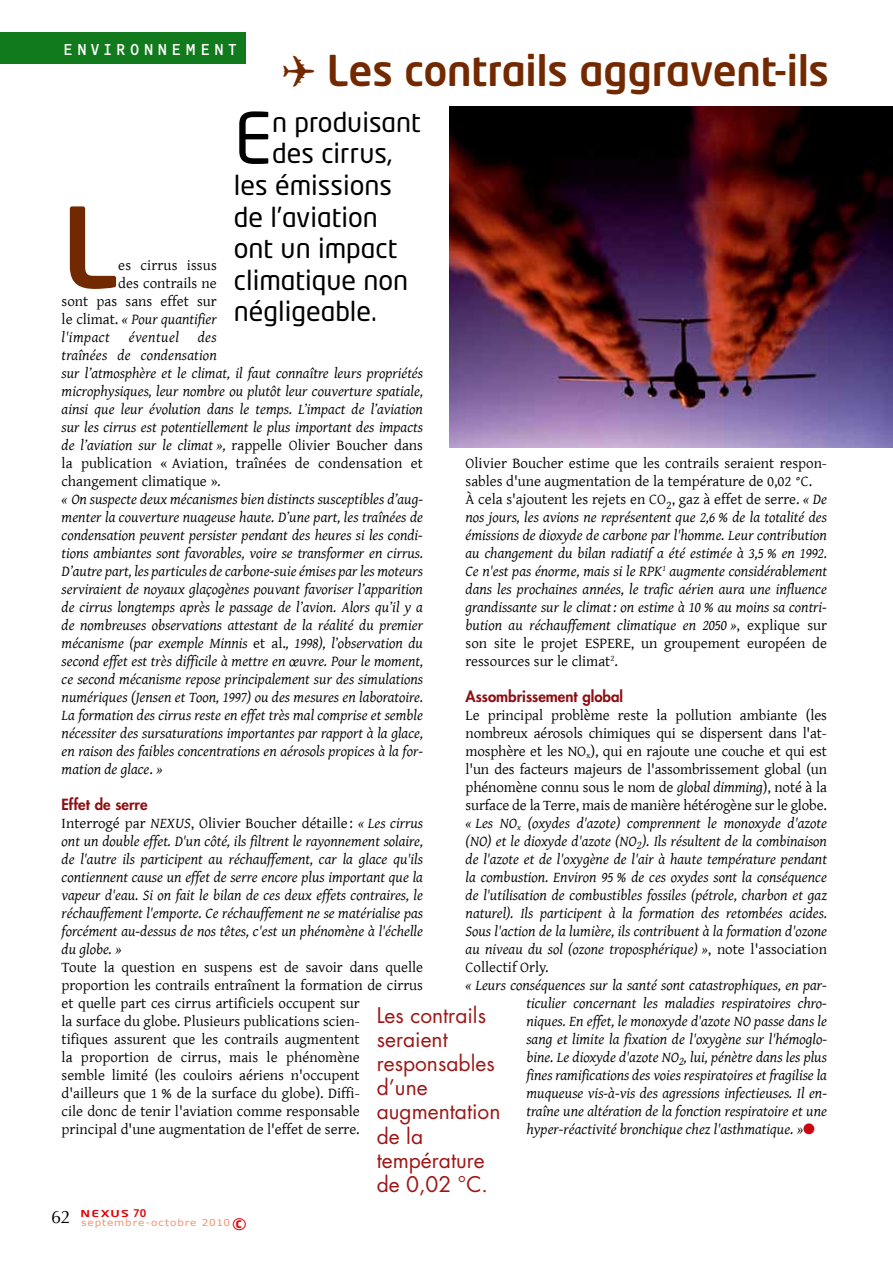
<style>
.page{position:relative;width:893px;height:1263px;background:#fff}
.page>*{position:absolute;margin:0;border:0;box-sizing:border-box;transform-origin:0 0}
.t1{font:500 109.8px "Neo Tech Std";color:#732900}
.t2{font:69.45px "Neo Tech Std";color:#000}
.t3{font:500 42px "Neo Tech Std";letter-spacing:-.005em;color:#732900}
.t4{font:27px "Neo Tech Std";color:#000}
.t5{font:21px/24px "Futura Std";color:#9d1716}
.t6{font:16.5px "OCRF";letter-spacing:.2em;color:#fff}
.t7{font:italic 15px/18px "Gentium";color:#000;text-align:justify}
.t8{font:15px/18px "Gentium";color:#000}
.t9{font:800 15px "Futura Std";color:#8e0f13}
.t10{font:9.45px "Verdana";letter-spacing:.085em;color:#f09371;scale:1.11 1}
.t11{font:500 9.45px "Neo Sans Std";letter-spacing:.1em;color:#e60005;scale:1.43 1}
.s1{font-style:normal}
.s2{color:#cb0610}
.s3{font-size:10.5px}
.s4{font-family:"Neo Sans Std";font-weight:700;font-size:18.15px;color:#e60005}
</style>
<div class="page">
<div style="left:0;top:32px;width:246px;height:31px;background:#117a1c"></div>
<img style="left:450px;top:106px;width:443px;height:341px">
<p class="t6" style="left:63px;top:39px;width:176px">ENVIRONNEMENT</p>
<h3 class="t3" style="left:282px;top:44px;width:548px">✈ Les contrails aggravent-ils</h3>
<h2 class="t2" style="left:234px;top:95px;width:40px">E</h2>
<h3 class="t4" style="left:272px;top:105px;width:150px">n produisant</h3>
<h3 class="t4" style="left:272px;top:137px;width:122px">des cirrus,</h3>
<h3 class="t4" style="left:234px;top:169px;width:160px">les émissions</h3>
<h3 class="t4" style="left:234px;top:200px;width:145px">de l’aviation</h3>
<h3 class="t4" style="left:234px;top:232px;width:165px">ont un impact</h3>
<h3 class="t4" style="left:234px;top:263px;width:176px">climatique non</h3>
<h3 class="t4" style="left:234px;top:295px;width:145px">négligeable.</h3>
<h1 class="t1" style="left:62px;top:178px;width:58px">L</h1>
<p class="t8" style="left:118px;top:255px;width:100px">es cirrus issus</p>
<p class="t8" style="left:118px;top:273px;width:100px">des contrails ne</p>
<p class="t8" style="left:62px;top:291px;width:157px">sont pas sans effet sur</p>
<p class="t7" style="left:62px;top:309px;width:157px"><span class="s1">le climat.</span> « Pour quantifier</p>
<p class="t7" style="left:62px;top:327px;width:50px">l'impact</p>
<p class="t7" style="left:129px;top:327px;width:52px">éventuel</p>
<p class="t7" style="left:62px;top:327px;width:363px;text-align:left;text-indent:136px">des<br>traînées de condensation<br>sur l’atmosphère et le climat, il faut connaître leurs propriétés microphysiques, leur nombre ou plutôt leur couverture spatiale, ainsi que leur évolution dans le temps. L’impact de l’aviation sur les cirrus est potentiellement le plus important des impacts de l’aviation sur le climat », <span class="s1">rappelle Olivier Boucher dans la publication « Aviation, traînées de condensation et changement climatique »</span>.<br>« On suspecte deux mécanismes bien distincts susceptibles d’aug&shy;menter la couverture nuageuse haute. D’une part, les traînées de condensation peuvent persister pendant des heures si les condi&shy;tions ambiantes sont favorables, voire se transformer en cirrus.<br>D’autre part, les particules de carbone-suie émises par les moteurs serviraient de noyaux glaçogènes pouvant favoriser l’apparition de cirrus longtemps après le passage de l’avion. Alors qu’il y a de nombreuses observations attestant de la réalité du premier mécanisme (par exemple Minnis <span class="s1">et al.</span>, 1998), l’observation du second effet est très difficile à mettre en œuvre. Pour le moment, ce second mécanisme repose principalement sur des simulations numériques (Jensen et Toon, 1997) ou des mesures en laboratoire.<br>La formation des cirrus reste en effet très mal comprise et semble nécessiter des sursaturations importantes par rapport à la glace, en raison des faibles concentrations en aérosols propices à la for&shy;mation de glace<span class="s1">.</span> »</p>
<p class="t9" style="left:62px;top:795px;width:88px">Effet de serre</p>
<p class="t7" style="left:62px;top:813px;width:363px"><span class="s1">Interrogé par</span> Nexus<span class="s1">, Olivier Boucher détaille :</span> « Les cirrus ont un double effet. D'un côté, ils filtrent le rayonnement solaire, de l'autre ils participent au réchauffement, car la glace qu'ils contiennent cause un effet de serre encore plus important que la vapeur d'eau. Si on fait le bilan de ces deux effets contraires, le réchauffement l'emporte. Ce réchauffement ne se matérialise pas forcément au-dessus de nos têtes, c'est un phénomène à l'échelle du globe. »</p>
<p class="t8" style="left:62px;top:957px;width:363px">Toute la question en suspens est de savoir dans quelle proportion les contrails entraînent la formation de cirrus et quelle part ces cirrus artificiels occupent sur<br>la surface du globe. Plusieurs publications scien-<br>tifiques assurent que les contrails augmentent<br>la proportion de cirrus, mais le phénomène<br>semble limité (les couloirs aériens n'occupent<br>d'ailleurs que 1 % de la surface du globe). Diffi-<br>cile donc de tenir l'aviation comme responsable<br>principal d'une augmentation de l'effet de serre.</p>
<p class="t7" style="left:466px;top:453px;width:363px;text-align:left"><span class="s1">Olivier Boucher estime que les contrails seraient respon&shy;sables d'une augmentation de la température de 0,02 °C.<br>À cela s'ajoutent les rejets en CO</span><sub>2</sub><span class="s1">, gaz à effet de serre.</span> « De nos jours, les avions ne représentent que 2,6 % de la totalité des émissions de dioxyde de carbone par l'homme. Leur contribution au changement du bilan radiatif a été estimée à 3,5 % en 1992.<br>Ce n'est pas énorme, mais si le RPK<sup>1</sup> augmente considérablement dans les prochaines années, le trafic aérien aura une influence grandissante sur le climat: on estime à 10 % au moins sa contri&shy;bution au réchauffement climatique en 2050 »<span class="s1">, explique sur son site le projet ESPERE, un groupement européen de ressources sur le climat</span><sup>2</sup><span class="s1">.</span></p>
<p class="t9" style="left:466px;top:687px;width:159px">Assombrissement global</p>
<p class="t7" style="left:466px;top:705px;width:363px"><span class="s1">Le principal problème reste la pollution ambiante (les nombreux aérosols chimiques qui se dispersent dans l'at&shy;mosphère et les NO</span><sub>x</sub><span class="s1">), qui en rajoute une couche et qui est l'un des facteurs majeurs de l'assombrissement global (un phénomène connu sous le nom de</span> global dimming<span class="s1">), noté à la surface de la Terre, mais de manière hétérogène sur le globe. </span>« Les NO<sub>x</sub> (oxydes d'azote) comprennent le monoxyde d'azote (NO) et le dioxyde d'azote (NO<sub>2</sub> ). Ils résultent de la combinaison de l'azote et de l'oxygène de l'air à haute température pendant la combustion. Environ 95 % de ces oxydes sont la conséquence de l'utilisation de combustibles fossiles (pétrole, charbon et gaz naturel). Ils participent à la formation des retombées acides.<br>Sous l'action de la lumière, ils contribuent à la formation d'ozone au niveau du sol (ozone troposphérique) »<span class="s1">, note l'association Collectif Orly.</span></p>
<p class="t7" style="left:526px;top:975px;width:302px;text-indent:-61px">« Leurs conséquences sur la santé sont catastrophiques, en par&shy;ticulier concernant les maladies respiratoires chro&shy;niques. En effet, le monoxyde d'azote NO passe dans le sang et limite la fixation de l'oxygène sur l'hémoglo&shy;bine. Le dioxyde d'azote NO<sub>2</sub>, lui, pénètre dans les plus fines ramifications des voies respiratoires et fragilise la muqueuse vis-à-vis des agressions infectieuses. Il en&shy;traîne une altération de la fonction respiratoire et une hyper-réactivité bronchique chez l'asthmatique. »<span class="s2">●</span></p>
<h3 class="t5" style="left:377px;top:1004px;width:125px">Les contrails seraient responsables d’une augmentation de la température de 0,02 °C.</h3>
<p class="t11" style="left:81px;top:1208px;width:47px">NEXUS <span class="s3">70</span></p>
<p class="t10" style="left:51px;top:1216px;width:178px"><sup>62</sup> septembre-octobre 2010<span class="s4">©</span></p>
</div>
